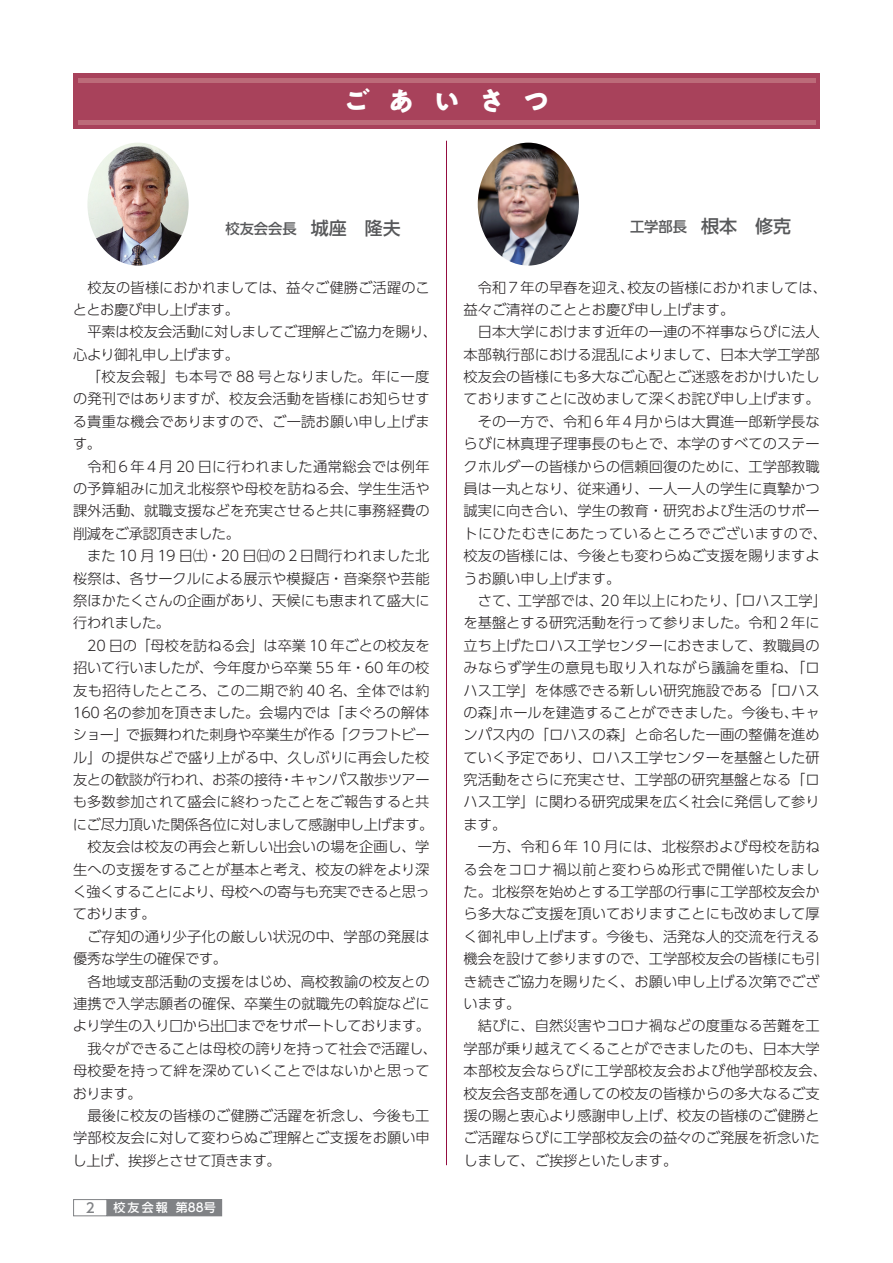
<style>
.page{position:relative;width:893px;height:1263px;background:#fff}
.page>*{position:absolute;margin:0;border:0;box-sizing:border-box;transform-origin:0 0}
.t1{font:700 27px "PA1 Gothic Std";letter-spacing:.67em;color:#fff}
.t2{font:300 14.25px/22.4px "UD Shin Go Pr 6";color:#231f20;text-align:justify}
.t3{font:300 14.25px/22.4px "UD Shin Go Pr 6";letter-spacing:-.02em;color:#231f20}
.t4{font:300 14.25px "UD Shin Go Pr 6";letter-spacing:.02em;color:#231f20}
.t5{font:300 14.25px "UD Shin Go Pr 6";letter-spacing:-.035em;color:#231f20}
.t6{font:300 14.25px "UD Shin Go Pr 6";letter-spacing:-.025em;color:#231f20}
.t7{font:300 14.25px "UD Shin Go Pr 6";letter-spacing:.025em;color:#231f20}
.t8{font:300 14.25px "UD Shin Go Pr 6";letter-spacing:.045em;color:#231f20}
.t9{font:500 14.25px "UD Shin Go Pr 6";color:#57585a}
.t10{font:300 14.25px "UD Shin Go Pr 6";letter-spacing:-.03em;color:#231f20}
.t11{font:500 13.5px "UD Shin Go Pr 6";color:#808285}
.t12{font:500 12px "UD Shin Go Pr 6";letter-spacing:.09em;color:#fff}
.s1{font-size:18px}
</style>
<div class="page">
<div style="left:108px;top:1199px;width:114px;height:17px;background:#808285"></div>
<div style="left:73px;top:1199px;width:34px;height:17px;border:1px solid #808285"></div>
<img style="left:478px;top:143px;width:101px;height:123px">
<img style="left:87px;top:143px;width:102px;height:123px">
<hr style="left:446px;top:141px;width:1px;height:1024px;background:#940d40">
<div style="left:73px;top:73px;width:747px;height:55px;background:#a8425b"></div>
<hr style="left:78px;top:78px;width:737px;height:4px;background:#bc6b79">
<hr style="left:78px;top:120px;width:737px;height:4px;background:#bc6b79">
<h1 class="t1" style="left:343px;top:84px;width:209px">ごあいさつ</h1>
<p class="t9" style="left:225px;top:217px;width:177px">校友会会長　<span class="s1">城座　隆夫</span></p>
<p class="t9" style="left:630px;top:215px;width:163px">工学部長　<span class="s1">根本　修克</span></p>
<p class="t2" style="left:73px;top:275px;width:358px;text-indent:15px">校友の皆様におかれましては、益々ご健勝ご活躍のこととお慶び申し上げます。</p>
<p class="t3" style="left:73px;top:320px;width:365px;text-indent:14px">平素は校友会活動に対しましてご理解とご協力を賜り、心より御礼申し上げます。</p>
<p class="t2" style="left:73px;top:365px;width:358px;text-indent:14px">「校友会報」も本号で 88 号となりました。年に一度の発刊ではありますが、校友会活動を皆様にお知らせする貴重な機会でありますので、ご一読お願い申し上げます。</p>
<p class="t2" style="left:73px;top:454px;width:358px;text-indent:14px">令和６年４月 20 日に行われました通常総会では例年の予算組みに加え北桜祭や母校を訪ねる会、学生生活や課外活動、就職支援などを充実させると共に事務経費の削減をご承認頂きました。</p>
<p class="t2" style="left:73px;top:544px;width:358px;text-indent:14px">また 10 月 19 日㈯・20 日㈰の２日間行われました北桜祭は、各サークルによる展示や模擬店・音楽祭や芸能祭ほかたくさんの企画があり、天候にも恵まれて盛大に行われました。</p>
<p class="t2" style="left:87px;top:634px;width:344px">20 日の「母校を訪ねる会」は卒業 10 年ごとの校友を</p>
<p class="t2" style="left:73px;top:656px;width:358px">招いて行いましたが、今年度から卒業 55 年・60 年の校</p>
<p class="t4" style="left:73px;top:679px;width:358px">友も招待したところ、この二期で約 40 名、全体では約</p>
<p class="t2" style="left:73px;top:701px;width:358px">160 名の参加を頂きました。会場内では「まぐろの解体</p>
<p class="t3" style="left:73px;top:723px;width:358px">ショー」で振舞われた刺身や卒業生が作る「クラフトビー</p>
<p class="t2" style="left:73px;top:746px;width:358px">ル」の提供などで盛り上がる中、久しぶりに再会した校</p>
<p class="t3" style="left:73px;top:768px;width:358px">友との歓談が行われ、お茶の接待・キャンパス散歩ツアー</p>
<p class="t2" style="left:73px;top:790px;width:358px">も多数参加されて盛会に終わったことをご報告すると共</p>
<p class="t6" style="left:73px;top:813px;width:362px">にご尽力頂いた関係各位に対しまして感謝申し上げます。</p>
<p class="t2" style="left:87px;top:835px;width:344px">校友会は校友の再会と新しい出会いの場を企画し、学</p>
<p class="t2" style="left:73px;top:857px;width:358px">生への支援をすることが基本と考え、校友の絆をより深</p>
<p class="t5" style="left:73px;top:880px;width:359px">く強くすることにより、母校への寄与も充実できると思っ</p>
<p class="t2" style="left:73px;top:902px;width:84px">ております。</p>
<p class="t2" style="left:87px;top:925px;width:344px">ご存知の通り少子化の厳しい状況の中、学部の発展は</p>
<p class="t3" style="left:73px;top:947px;width:156px">優秀な学生の確保です。</p>
<p class="t2" style="left:87px;top:969px;width:344px">各地域支部活動の支援をはじめ、高校教諭の校友との</p>
<p class="t2" style="left:73px;top:992px;width:358px">連携で入学志願者の確保、卒業生の就職先の斡旋などに</p>
<p class="t5" style="left:73px;top:1014px;width:359px">より学生の入り口から出口までをサポートしております。</p>
<p class="t2" style="left:87px;top:1037px;width:351px">我々ができることは母校の誇りを持って社会で活躍し、</p>
<p class="t2" style="left:73px;top:1059px;width:358px">母校愛を持って絆を深めていくことではないかと思って</p>
<p class="t2" style="left:73px;top:1081px;width:70px">おります。</p>
<p class="t2" style="left:87px;top:1104px;width:344px">最後に校友の皆様のご健勝ご活躍を祈念し、今後も工</p>
<p class="t2" style="left:73px;top:1126px;width:358px">学部校友会に対して変わらぬご理解とご支援をお願い申</p>
<p class="t10" style="left:73px;top:1149px;width:210px">し上げ、挨拶とさせて頂きます。</p>
<p class="t11" style="left:86px;top:1197px;width:10px">2</p>
<p class="t12" style="left:113px;top:1198px;width:104px">校友会報 第88号</p>
<p class="t2" style="left:463px;top:275px;width:365px;text-indent:14px">令和７年の早春を迎え、校友の皆様におかれましては、益々ご清祥のこととお慶び申し上げます。</p>
<p class="t2" style="left:478px;top:320px;width:344px">日本大学におけます近年の一連の不祥事ならびに法人</p>
<p class="t2" style="left:463px;top:343px;width:358px">本部執行部における混乱によりまして、日本大学工学部</p>
<p class="t2" style="left:463px;top:365px;width:358px">校友会の皆様にも多大なご心配とご迷惑をおかけいたし</p>
<p class="t2" style="left:463px;top:387px;width:358px">ておりますことに改めまして深くお詫び申し上げます。</p>
<p class="t2" style="left:478px;top:410px;width:344px">その一方で、令和６年４月からは大貫進一郎新学長な</p>
<p class="t2" style="left:463px;top:432px;width:358px">らびに林真理子理事長のもとで、本学のすべてのステー</p>
<p class="t2" style="left:463px;top:454px;width:358px">クホルダーの皆様からの信頼回復のために、工学部教職</p>
<p class="t2" style="left:463px;top:477px;width:358px">員は一丸となり、従来通り、一人一人の学生に真摯かつ</p>
<p class="t2" style="left:463px;top:499px;width:358px">誠実に向き合い、学生の教育・研究および生活のサポー</p>
<p class="t4" style="left:463px;top:522px;width:365px">トにひたむきにあたっているところでございますので、</p>
<p class="t2" style="left:463px;top:544px;width:358px">校友の皆様には、今後とも変わらぬご支援を賜りますよ</p>
<p class="t2" style="left:463px;top:566px;width:158px">うお願い申し上げます。</p>
<p class="t2" style="left:478px;top:589px;width:351px">さて、工学部では、20 年以上にわたり、「ロハス工学」</p>
<p class="t2" style="left:463px;top:611px;width:358px">を基盤とする研究活動を行って参りました。令和２年に</p>
<p class="t2" style="left:463px;top:634px;width:358px">立ち上げたロハス工学センターにおきまして、教職員の</p>
<p class="t7" style="left:463px;top:656px;width:358px">みならず学生の意見も取り入れながら議論を重ね、「ロ</p>
<p class="t2" style="left:463px;top:678px;width:358px">ハス工学」を体感できる新しい研究施設である「ロハス</p>
<p class="t2" style="left:463px;top:701px;width:358px">の森」ホールを建造することができました。今後も、キャ</p>
<p class="t2" style="left:463px;top:723px;width:358px">ンパス内の「ロハスの森」と命名した一画の整備を進め</p>
<p class="t2" style="left:463px;top:746px;width:358px">ていく予定であり、ロハス工学センターを基盤とした研</p>
<p class="t2" style="left:463px;top:768px;width:358px">究活動をさらに充実させ、工学部の研究基盤となる「ロ</p>
<p class="t2" style="left:463px;top:790px;width:358px">ハス工学」に関わる研究成果を広く社会に発信して参り</p>
<p class="t2" style="left:463px;top:813px;width:44px">ます。</p>
<p class="t2" style="left:478px;top:835px;width:344px">一方、令和６年 10 月には、北桜祭および母校を訪ね</p>
<p class="t8" style="left:463px;top:858px;width:358px">る会をコロナ禍以前と変わらぬ形式で開催いたしまし</p>
<p class="t2" style="left:463px;top:880px;width:358px">た。北桜祭を始めとする工学部の行事に工学部校友会か</p>
<p class="t2" style="left:463px;top:902px;width:358px">ら多大なご支援を頂いておりますことにも改めまして厚</p>
<p class="t2" style="left:463px;top:925px;width:358px">く御礼申し上げます。今後も、活発な人的交流を行える</p>
<p class="t2" style="left:463px;top:947px;width:358px">機会を設けて参りますので、工学部校友会の皆様にも引</p>
<p class="t2" style="left:463px;top:969px;width:358px">き続きご協力を賜りたく、お願い申し上げる次第でござ</p>
<p class="t2" style="left:463px;top:992px;width:58px">います。</p>
<p class="t2" style="left:478px;top:1014px;width:344px">結びに、自然災害やコロナ禍などの度重なる苦難を工</p>
<p class="t2" style="left:463px;top:1037px;width:358px">学部が乗り越えてくることができましたのも、日本大学</p>
<p class="t4" style="left:463px;top:1059px;width:365px">本部校友会ならびに工学部校友会および他学部校友会、</p>
<p class="t2" style="left:463px;top:1081px;width:358px">校友会各支部を通しての校友の皆様からの多大なるご支</p>
<p class="t2" style="left:463px;top:1104px;width:358px">援の賜と衷心より感謝申し上げ、校友の皆様のご健勝と</p>
<p class="t2" style="left:463px;top:1126px;width:358px">ご活躍ならびに工学部校友会の益々のご発展を祈念いた</p>
<p class="t2" style="left:463px;top:1148px;width:215px">しまして、ご挨拶といたします。</p>
</div>
